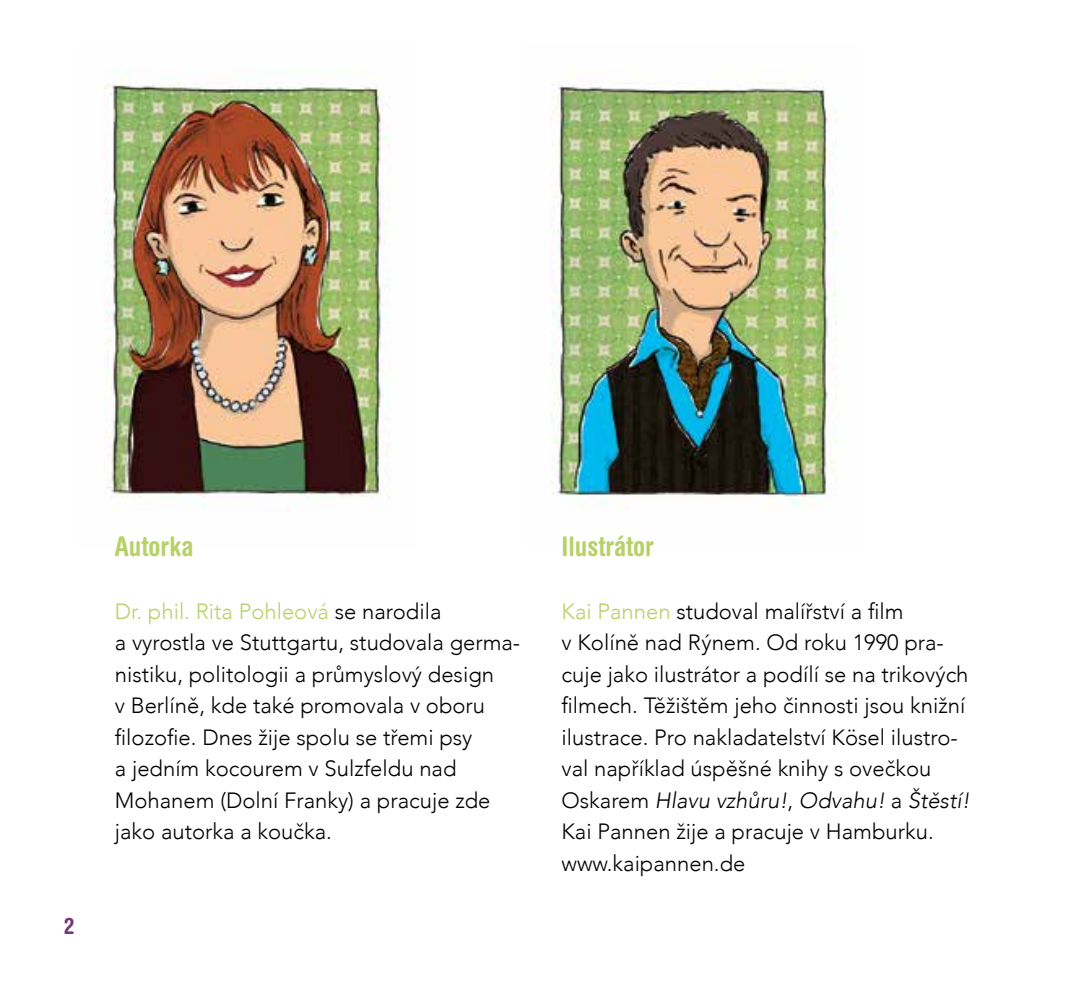
<style>
.page{position:relative;width:1072px;height:989px;background:#fff}
.page>*{position:absolute;margin:0;border:0;box-sizing:border-box;transform-origin:0 0}
.t1{font:700 27px "Helvetica Rounded Condensed CE";color:#b7d167}
.t2{font:700 22.5px "Helvetica Rounded Condensed CE";color:#743876}
.t3{font:300 22.05px/31.5px "Avenir";color:#000}
.s1{color:#b7d167}
.s2{font-style:italic}
</style>
<div class="page">
<img style="left:551px;top:81px;width:286px;height:425px">
<img style="left:104px;top:71px;width:286px;height:440px">
<p class="t2" style="left:64px;top:912px;width:12px">2</p>
<p class="t1" style="left:115px;top:530px;width:80px">Autorka</p>
<p class="t3" style="left:115px;top:595px;width:407px"><span class="s1">Dr. phil. Rita Pohleová</span> se narodila<br>a vyrostla ve Stuttgartu, studovala germa&shy;nistiku, politologii a průmyslový design<br>v Berlíně, kde také promovala v oboru filozofie. Dnes žije spolu se třemi psy<br>a jedním kocourem v Sulzfeldu nad Mohanem (Dolní Franky) a pracuje zde jako autorka a koučka.</p>
<p class="t1" style="left:561px;top:530px;width:94px">Ilustrátor</p>
<p class="t3" style="left:561px;top:595px;width:410px"><span class="s1">Kai Pannen</span> studoval malířství a film<br>v Kolíně nad Rýnem. Od roku 1990 pra&shy;cuje jako ilustrátor a podílí se na trikových filmech. Těžištěm jeho činnosti jsou knižní ilustrace. Pro nakladatelství Kösel ilustro&shy;val například úspěšné knihy s ovečkou Oskarem <span class="s2">Hlavu vzhůru!</span>, <span class="s2">Odvahu!</span> a <span class="s2">Štěstí!<br></span>Kai Pannen žije a pracuje v Hamburku. www.kaipannen.de</p>
</div>
